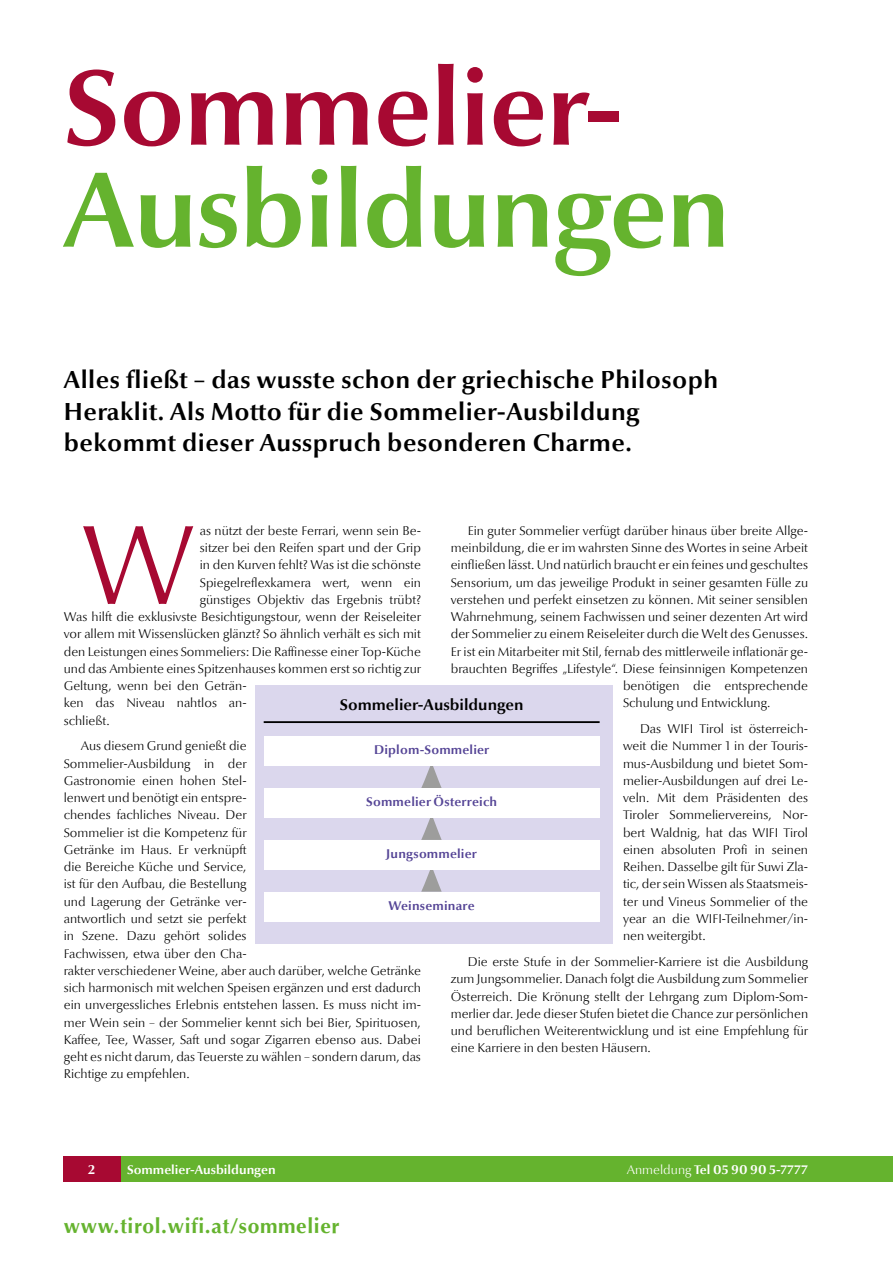
<style>
.page{position:relative;width:893px;height:1263px;background:#fff}
.page>*{position:absolute;margin:0;border:0;box-sizing:border-box;transform-origin:0 0}
.Artikel_Fließtext_In{font:300 113.85px "Optima Nova LT";color:#a70932}
.Artikel_Überschrift{font:700 108px/102px "Optima Nova LT";letter-spacing:-.015em;color:#65b32e}
.Artikel_Vorspann{font:700 24.75px/31.5px "Optima Nova LT";letter-spacing:.02em;color:#000}
.t1{font:700 21px "Optima";letter-spacing:.03em;color:#65b32e}
.t2{font:700 15.75px "Optima Nova LT";color:#000}
.Artikel_Fließtext_Ei{font:300 12.75px/17.2px "Optima Nova LT";color:#000;text-align:justify}
.Artikel_Fließtext_In-2{font:300 12.75px "Optima Nova LT";color:#000}
.t3{font:700 12.75px "Optima Nova LT";letter-spacing:.015em;color:#554596}
.t4{font:700 12.75px "Optima Nova LT";color:#fff}
.s1{color:#a70932}
.s2{font-weight:300}
</style>
<div class="page">
<div style="left:121px;top:1156px;width:772px;height:26px;background:#65b32e"></div>
<div style="left:64px;top:1156px;width:57px;height:26px;background:#a70932"></div>
<div style="left:255px;top:685px;width:357px;height:258px;background:#dbd7ed"></div>
<svg style="left:421px;top:818px;width:21px;height:22px"></svg>
<svg style="left:421px;top:869px;width:21px;height:23px"></svg>
<svg style="left:421px;top:766px;width:21px;height:22px"></svg>
<div style="left:264px;top:892px;width:336px;height:29px;background:#fff"></div>
<div style="left:264px;top:840px;width:335px;height:29px;background:#fff"></div>
<div style="left:264px;top:736px;width:336px;height:30px;background:#fff"></div>
<div style="left:264px;top:788px;width:336px;height:30px;background:#fff"></div>
<hr style="left:264px;top:721px;width:336px;height:2px;background:#000">
<p class="Artikel_Überschrift" style="left:64px;top:59px;width:668px"><span class="s1">Sommelier-<br></span>Ausbildungen</p>
<p class="Artikel_Vorspann" style="left:64px;top:365px;width:656px">Alles fließt – das wusste schon der griechische Philosoph<br>Heraklit. Als Motto für die Sommelier-Ausbildung bekommt dieser Ausspruch besonderen Charme.</p>
<p class="Artikel_Fließtext_Ei" style="left:468px;top:522px;width:342px">Ein guter Sommelier verfügt darüber hinaus über breite Allge-</p>
<p class="Artikel_Fließtext_Ei" style="left:451px;top:539px;width:359px">meinbildung, die er im wahrsten Sinne des Wortes in seine Arbeit</p>
<p class="Artikel_Fließtext_Ei" style="left:451px;top:557px;width:359px">einfließen lässt. Und natürlich braucht er ein feines und geschultes</p>
<p class="Artikel_Fließtext_Ei" style="left:451px;top:574px;width:359px">Sensorium, um das jeweilige Produkt in seiner gesamten Fülle zu</p>
<p class="Artikel_Fließtext_Ei" style="left:451px;top:591px;width:359px">verstehen und perfekt einsetzen zu können. Mit seiner sensiblen</p>
<p class="Artikel_Fließtext_Ei" style="left:451px;top:608px;width:359px">Wahrnehmung, seinem Fachwissen und seiner dezenten Art wird</p>
<p class="Artikel_Fließtext_Ei" style="left:451px;top:626px;width:359px">der Sommelier zu einem Reiseleiter durch die Welt des Genusses.</p>
<p class="Artikel_Fließtext_Ei" style="left:451px;top:643px;width:359px">Er ist ein Mitarbeiter mit Stil, fernab des mittlerweile inflationär ge-</p>
<p class="Artikel_Fließtext_Ei" style="left:451px;top:660px;width:359px">brauchten Begriffes „Lifestyle“. Diese feinsinnigen Kompetenzen</p>
<p class="Artikel_Fließtext_Ei" style="left:623px;top:677px;width:187px">benötigen die entsprechende</p>
<p class="Artikel_Fließtext_Ei" style="left:623px;top:695px;width:149px">Schulung und Entwicklung.</p>
<p class="Artikel_Fließtext_Ei" style="left:623px;top:720px;width:187px;text-indent:17px">Das WIFI Tirol ist österreich&shy;weit die Nummer 1 in der Touris&shy;mus-Ausbildung und bietet Som&shy;melier-Ausbildungen auf drei Le&shy;veln. Mit dem Präsidenten des Tiroler Sommeliervereins, Nor&shy;bert Waldnig, hat das WIFI Tirol einen absoluten Profi in seinen Reihen. Dasselbe gilt für Suwi Zla&shy;tic, der sein Wissen als Staatsmeis&shy;ter und Vineus Sommelier of the year an die WIFI-Teilnehmer/in&shy;nen weitergibt.</p>
<p class="Artikel_Fließtext_Ei" style="left:451px;top:953px;width:359px;text-indent:17px">Die erste Stufe in der Sommelier-Karriere ist die Ausbildung zum Jungsommelier. Danach folgt die Ausbildung zum Sommelier Österreich. Die Krönung stellt der Lehrgang zum Diplom-Som&shy;merlier dar. Jede dieser Stufen bietet die Chance zur persönlichen und beruflichen Weiterentwicklung und ist eine Empfehlung für eine Karriere in den besten Häusern.</p>
<p class="Artikel_Fließtext_In" style="left:81px;top:500px;width:116px">W</p>
<p class="Artikel_Fließtext_In-2" style="left:200px;top:523px;width:223px">as nützt der beste Ferrari, wenn sein Be-</p>
<p class="Artikel_Fließtext_In-2" style="left:200px;top:540px;width:223px">sitzer bei den Reifen spart und der Grip</p>
<p class="Artikel_Fließtext_In-2" style="left:200px;top:558px;width:223px">in den Kurven fehlt? Was ist die schönste</p>
<p class="Artikel_Fließtext_In-2" style="left:200px;top:575px;width:223px">Spiegelreflexkamera wert, wenn ein</p>
<p class="Artikel_Fließtext_In-2" style="left:200px;top:592px;width:223px">günstiges Objektiv das Ergebnis trübt?</p>
<p class="Artikel_Fließtext_In-2" style="left:64px;top:609px;width:359px">Was hilft die exklusivste Besichtigungstour, wenn der Reiseleiter</p>
<p class="Artikel_Fließtext_In-2" style="left:64px;top:627px;width:359px">vor allem mit Wissenslücken glänzt? So ähnlich verhält es sich mit</p>
<p class="Artikel_Fließtext_In-2" style="left:64px;top:644px;width:359px">den Leistungen eines Sommeliers: Die Raffinesse einer Top-Küche</p>
<p class="Artikel_Fließtext_In-2" style="left:64px;top:661px;width:359px">und das Ambiente eines Spitzenhauses kommen erst so richtig zur</p>
<p class="Artikel_Fließtext_In-2" style="left:64px;top:678px;width:184px">Geltung, wenn bei den Geträn-</p>
<p class="Artikel_Fließtext_In-2" style="left:64px;top:696px;width:184px">ken das Niveau nahtlos an-</p>
<p class="Artikel_Fließtext_In-2" style="left:64px;top:713px;width:47px">schließt.</p>
<p class="Artikel_Fließtext_Ei" style="left:64px;top:738px;width:359px;text-align:left;text-indent:17px">Aus diesem Grund genießt die<br>Sommelier-Ausbildung in der<br>Gastronomie einen hohen Stel-<br>lenwert und benötigt ein entspre-<br>chendes fachliches Niveau. Der<br>Sommelier ist die Kompetenz für<br>Getränke im Haus. Er verknüpft<br>die Bereiche Küche und Service,<br>ist für den Aufbau, die Bestellung<br>und Lagerung der Getränke ver-<br>antwortlich und setzt sie perfekt<br>in Szene. Dazu gehört solides<br>Fachwissen, etwa über den Cha-<br>rakter verschiedener Weine, aber auch darüber, welche Getränke sich harmonisch mit welchen Speisen ergänzen und erst dadurch ein unvergessliches Erlebnis entstehen lassen. Es muss nicht im&shy;mer Wein sein – der Sommelier kennt sich bei Bier, Spirituosen, Kaffee, Tee, Wasser, Saft und sogar Zigarren ebenso aus. Dabei geht es nicht darum, das Teuerste zu wählen – sondern darum, das Richtige zu empfehlen.</p>
<p class="t2" style="left:340px;top:695px;width:185px">Sommelier-Ausbildungen</p>
<p class="t3" style="left:374px;top:743px;width:116px">Diplom-Sommelier</p>
<p class="t3" style="left:366px;top:794px;width:132px">Sommelier Österreich</p>
<p class="t3" style="left:386px;top:846px;width:92px">Jungsommelier</p>
<p class="t3" style="left:389px;top:898px;width:88px">Weinseminare</p>
<p class="t4" style="left:127px;top:1162px;width:150px">Sommelier-Ausbildungen</p>
<p class="t4" style="left:627px;top:1163px;width:183px"><span class="s2">Anmeldung</span> Tel 05 90 90 5-7777</p>
<h3 class="t1" style="left:64px;top:1213px;width:277px">www.tirol.wifi.at/sommelier</h3>
<p class="t4" style="left:88px;top:1162px;width:9px">2</p>
</div>
